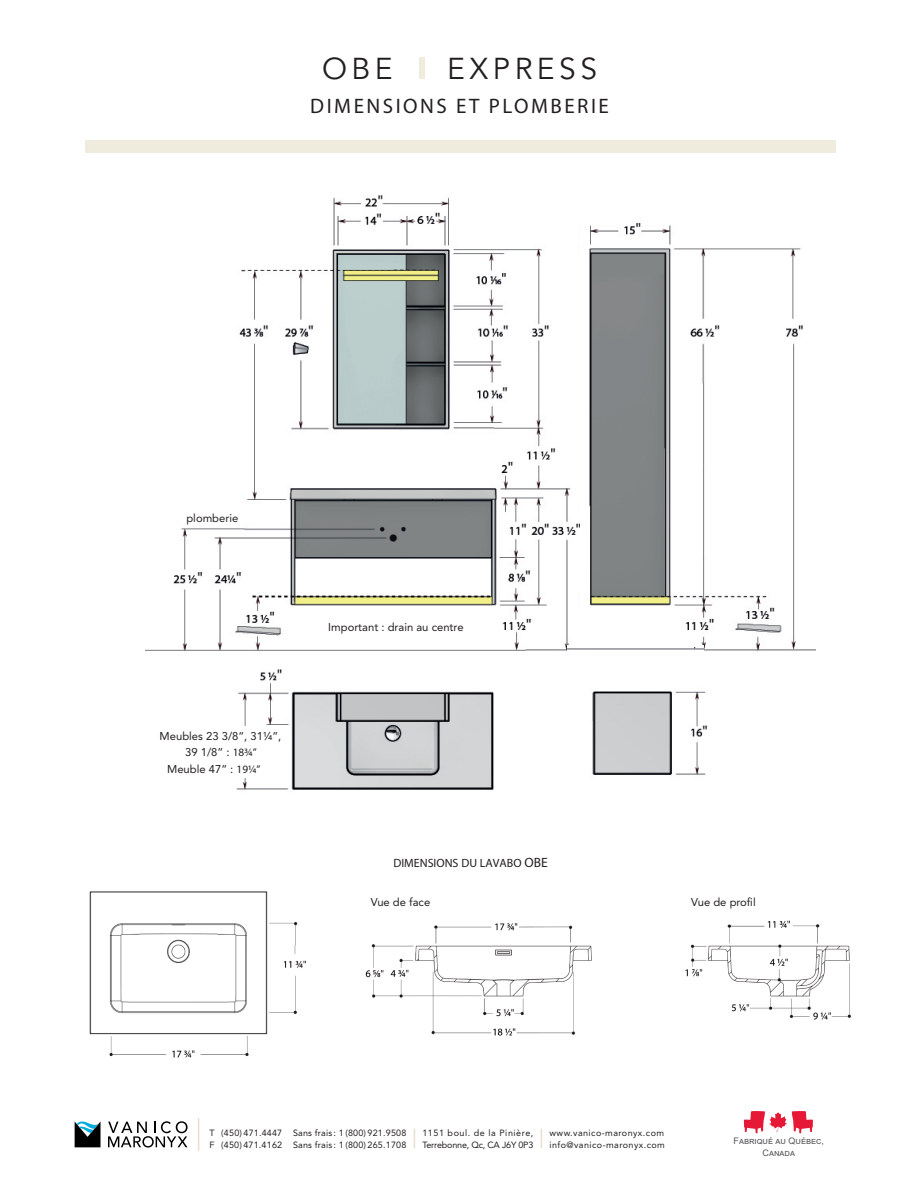
<style>
.page{position:relative;width:918px;height:1188px;background:#fff}
.page>*{position:absolute;margin:0;border:0;box-sizing:border-box;transform-origin:0 0}
.t1{font:30px "Avenir LT Std";letter-spacing:.15em;color:#231f20}
.t2{font:21px "Myriad Pro";letter-spacing:.12em;color:#231f20}
.t3{font:12px "Myriad Pro";color:#231f20}
.t4{font:11.25px/15.8px "Avenir LT Std";color:#231f20;text-align:center}
.t5{font:9px/11.2px "Avenir LT Std";letter-spacing:.02em;color:#231f20}
.t6{font:9px/11.2px "Avenir LT Std";letter-spacing:.05em;color:#231f20}
.t7{font:9px/11.2px "Avenir LT Std";letter-spacing:-.02em;color:#231f20}
.t8{font:9px/12px "Arial";color:#57585a;text-align:center}
.s1{font-weight:500;color:#efebdd}
.s2{font-family:"Myriad Pro"}
.s3{font-size:13.5px}
</style>
<div class="page">
<div style="left:85px;top:141px;width:750px;height:12px;background:#efebdd"></div>
<img style="left:146px;top:195px;width:434px;height:457px">
<img style="left:236px;top:669px;width:258px;height:121px">
<img style="left:592px;top:691px;width:116px;height:84px">
<div style="left:182px;top:513px;width:60px;height:12px;background:#fff"></div>
<div style="left:157px;top:761px;width:113px;height:16px;background:#fff"></div>
<img style="left:365px;top:920px;width:486px;height:116px">
<img style="left:89px;top:891px;width:217px;height:167px">
<div style="left:156px;top:726px;width:129px;height:35px;background:#fff"></div>
<img style="left:590px;top:223px;width:225px;height:428px">
<img style="left:567px;top:645px;width:137px;height:7px">
<img style="left:662px;top:637px;width:38px;height:10px">
<div style="left:303px;top:623px;width:186px;height:16px;background:#fff"></div>
<svg style="left:744px;top:1111px;width:69px;height:22px"></svg>
<svg style="left:75px;top:1121px;width:26px;height:26px"></svg>
<svg style="left:108px;top:1121px;width:80px;height:27px"></svg>
<svg style="left:541px;top:1129px;width:1px;height:19px"></svg>
<svg style="left:414px;top:1129px;width:1px;height:19px"></svg>
<hr style="left:198px;top:1118px;width:1px;height:33px;background:#e9ded0">
<h1 class="t1" style="left:322px;top:51px;width:277px">OBE <span class="s1">I</span> EXPRESS</h1>
<h2 class="t2" style="left:310px;top:93px;width:300px">DIMENSIONS ET PLOMBERIE</h2>
<p class="t4" style="left:186px;top:510px;width:53px">plomberie</p>
<p class="t4" style="left:160px;top:728px;width:123px">Meubles 23 3/8”, 31¼”,<br>39 1/8” : <span class="s2">18¾”</span></p>
<p class="t4" style="left:167px;top:762px;width:95px">Meuble 47” : <span class="s2">19¼”</span></p>
<p class="t4" style="left:328px;top:620px;width:137px">Important : drain au centre</p>
<p class="t3" style="left:393px;top:856px;width:156px">DIMENSIONS DU LAVABO <span class="s3">OBE</span></p>
<p class="t4" style="left:371px;top:894px;width:61px">Vue de face</p>
<p class="t4" style="left:691px;top:894px;width:66px">Vue de profil</p>
<p class="t5" style="left:210px;top:1128px;width:198px">T (450) 471.4447 Sans frais : 1 (800) 921.9508<br>F (450) 471.4162 Sans frais : 1 (800) 265.1708</p>
<p class="t7" style="left:422px;top:1128px;width:112px">1151 boul. de la Pinière,<br>Terrebonne, Qc, CA J6Y 0P3</p>
<p class="t6" style="left:549px;top:1128px;width:117px">www.vanico-maronyx.com info@vanico-maronyx.com</p>
<p class="t8" style="left:734px;top:1135px;width:92px">Fabriqué au Québec,<br>Canada</p>
</div>
